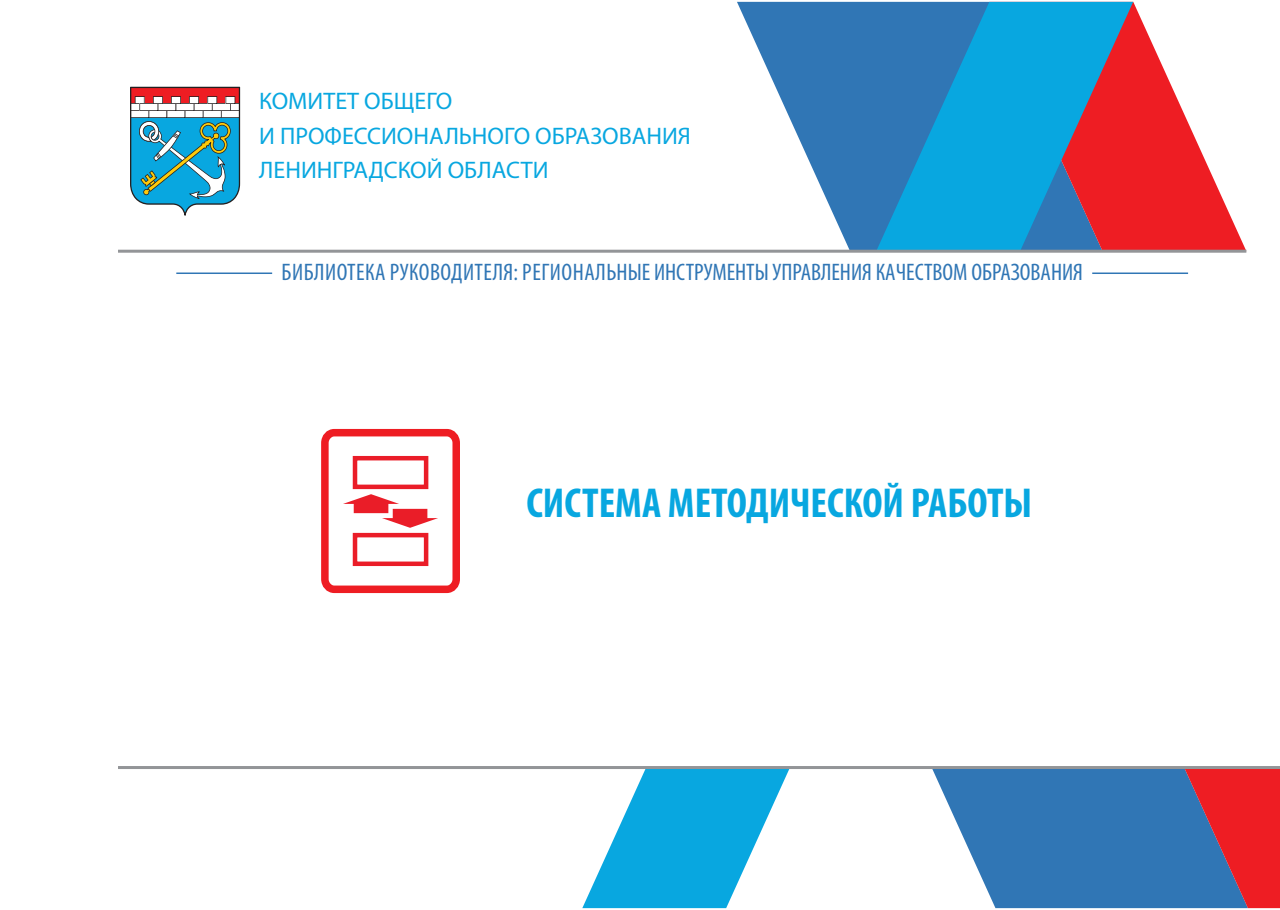
<style>
.page{position:relative;width:1280px;height:910px;background:#fff}
.page>*{position:absolute;margin:0;border:0;box-sizing:border-box;transform-origin:0 0}
.t1{font:700 condensed 42px "Myriad Pro";color:#08a7e0}
.t2{font:condensed 24px "Myriad Pro";color:#3076b5}
.t3{font:24px/34.5px "Myriad Pro";color:#08a7e0}
</style>
<div class="page">
<svg style="left:737px;top:2px;width:139px;height:248px;fill:#3076b5"></svg>
<svg style="left:1133px;top:2px;width:113px;height:248px"></svg>
<svg style="left:876px;top:2px;width:257px;height:248px;background:#3883b5"></svg>
<svg style="left:582px;top:769px;width:208px;height:139px"></svg>
<svg style="left:932px;top:769px;width:348px;height:139px;background:#6676a4"></svg>
<hr style="left:118px;top:250px;width:1128px;height:3px;background:#939598">
<hr style="left:118px;top:766px;width:1162px;height:3px;background:#939598">
<div style="left:321px;top:429px;width:139px;height:164px;border:8px solid #ee1d23;border-radius:10px"></div>
<svg style="left:343px;top:456px;width:95px;height:111px"></svg>
<svg style="left:130px;top:87px;width:110px;height:129px"></svg>
<hr style="left:1092px;top:272px;width:96px;height:2px;background:#3076b5">
<hr style="left:176px;top:272px;width:96px;height:2px;background:#3076b5">
<p class="t3" style="left:259px;top:84px;width:433px">КОМИТЕТ ОБЩЕГО<br>И ПРОФЕССИОНАЛЬНОГО ОБРАЗОВАНИЯ<br>ЛЕНИНГРАДСКОЙ ОБЛАСТИ</p>
<p class="t2" style="left:282px;top:258px;width:803px">БИБЛИОТЕКА РУКОВОДИТЕЛЯ: РЕГИОНАЛЬНЫЕ ИНСТРУМЕНТЫ УПРАВЛЕНИЯ КАЧЕСТВОМ ОБРАЗОВАНИЯ</p>
<h1 class="t1" style="left:526px;top:477px;width:507px">СИСТЕМА МЕТОДИЧЕСКОЙ РАБОТЫ</h1>
</div>
